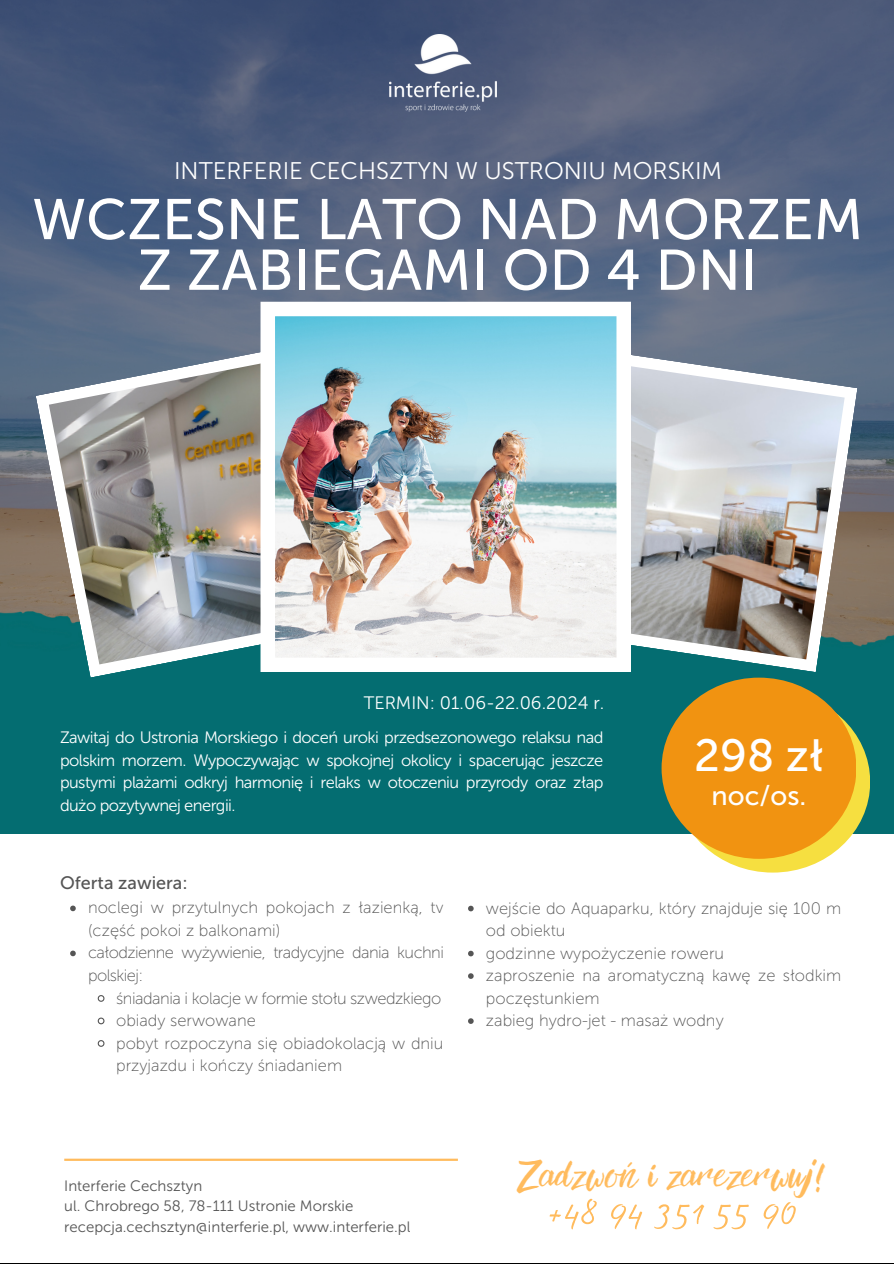
<style>
.page{position:relative;width:894px;height:1264px;background:#fff}
.page>*{position:absolute;margin:0;border:0;box-sizing:border-box;transform-origin:0 0}
.t1{font:57px/50.7px "Museo Sans 500";color:#fff;text-align:center}
.t2{font:57px "Madelyn Fill";color:#ffbb5d}
.t3{font:45px "Museo Sans 500";color:#fff}
.t4{font:33px "Rebel";color:#ffbb5d}
.t5{font:27px "Museo Sans 500";color:#fff}
.t6{font:24px "Museo Sans 300";color:#fff}
.t7{font:18px "Museo Sans 300";color:#fff}
.t8{font:18px "Museo Sans 500";color:#555}
.t9{font:16.5px/22.5px "Museo Sans 100";color:#555}
.t10{font:16.5px/22.5px "Museo Sans 300";letter-spacing:-.035em;color:#fff;text-align:justify}
.t11{font:16.5px/22.5px "Museo Sans 100";letter-spacing:-.035em;color:#555}
.t12{font:16.5px "Museo Sans 100";letter-spacing:-.03em;color:#555}
.t13{font:15px "Museo Sans 300";color:#555}
</style>
<div class="page">
<img style="left:0;top:0;width:893px;height:595px">
<div style="left:0;top:595px;width:893px;height:239px;background:#046d71"></div>
<img style="left:36px;top:341px;width:336px;height:336px">
<svg style="left:631px;top:346px;width:226px;height:326px;background:#aaaeaf"></svg>
<img style="left:260px;top:302px;width:371px;height:370px">
<hr style="left:64px;top:1158px;width:394px;height:2px;background:#ffbb5d">
<img style="left:389px;top:34px;width:107px;height:78px">
<div style="left:675px;top:691px;width:194px;height:181px;background:#f6df40;border-radius:50%"></div>
<div style="left:661px;top:677px;width:195px;height:181px;background:#f19311;border-radius:50%"></div>
<svg style="left:468px;top:905px;width:5px;height:6px"></svg>
<svg style="left:468px;top:950px;width:5px;height:6px"></svg>
<svg style="left:468px;top:973px;width:5px;height:5px"></svg>
<svg style="left:468px;top:1018px;width:5px;height:5px"></svg>
<svg style="left:70px;top:905px;width:6px;height:6px"></svg>
<svg style="left:70px;top:950px;width:6px;height:6px"></svg>
<svg style="left:97px;top:995px;width:8px;height:7px"></svg>
<svg style="left:97px;top:1017px;width:8px;height:8px"></svg>
<svg style="left:97px;top:1040px;width:8px;height:7px"></svg>
<h1 class="t6" style="left:174px;top:156px;width:549px">INTERFERIE CECHSZTYN W USTRONIU MORSKIM</h1>
<p class="t1" style="left:32px;top:194px;width:832px">WCZESNE LATO NAD MORZEM<br>Z ZABIEGAMI OD 4 DNI</p>
<h3 class="t7" style="left:363px;top:692px;width:242px">TERMIN: 01.06-22.06.2024 r.</h3>
<p class="t10" style="left:60px;top:726px;width:544px">Zawitaj do Ustronia Morskiego i doceń uroki przedsezonowego relaksu nad polskim morzem. Wypoczywając w spokojnej okolicy i spacerując jeszcze pustymi plażami odkryj harmonię i relaks w otoczeniu przyrody oraz złap dużo pozytywnej energii.</p>
<h5 class="t3" style="left:694px;top:729px;width:131px">298 zł</h5>
<h5 class="t5" style="left:711px;top:779px;width:96px">noc/os.</h5>
<p class="t8" style="left:60px;top:871px;width:129px">Oferta zawiera:</p>
<p class="t9" style="left:88px;top:896px;width:357px">noclegi w przytulnych pokojach z łazienką, tv (część pokoi z balkonami)</p>
<p class="t11" style="left:88px;top:941px;width:357px">całodzienne wyżywienie, tradycyjne dania kuchni polskiej:</p>
<p class="t12" style="left:116px;top:988px;width:326px">śniadania i kolacje w formie stołu szwedzkiego</p>
<p class="t9" style="left:116px;top:1009px;width:141px">obiady serwowane</p>
<p class="t9" style="left:116px;top:1031px;width:329px">pobyt rozpoczyna się obiadokolacją w dniu przyjazdu i kończy śniadaniem</p>
<p class="t13" style="left:64px;top:1176px;width:139px">Interferie Cechsztyn</p>
<h5 class="t13" style="left:64px;top:1197px;width:290px">ul. Chrobrego 58, 78-111 Ustronie Morskie</h5>
<h2 class="t13" style="left:64px;top:1217px;width:347px">recepcja.cechsztyn@interferie.pl, www.interferie.pl</h2>
<h5 class="t9" style="left:486px;top:896px;width:357px">wejście do Aquaparku, który znajduje się 100 m od obiektu</h5>
<p class="t9" style="left:486px;top:941px;width:240px">godzinne wypożyczenie roweru</p>
<p class="t9" style="left:486px;top:964px;width:357px">zaproszenie na aromatyczną kawę ze słodkim poczęstunkiem</p>
<p class="t9" style="left:486px;top:1009px;width:239px">zabieg hydro-jet - masaż wodny</p>
<p class="t4" style="left:516px;top:1161px;width:309px">Zadzwoń i zarezerwuj!</p>
<p class="t2" style="left:545px;top:1169px;width:252px">+48 94 351 55 90</p>
</div>
